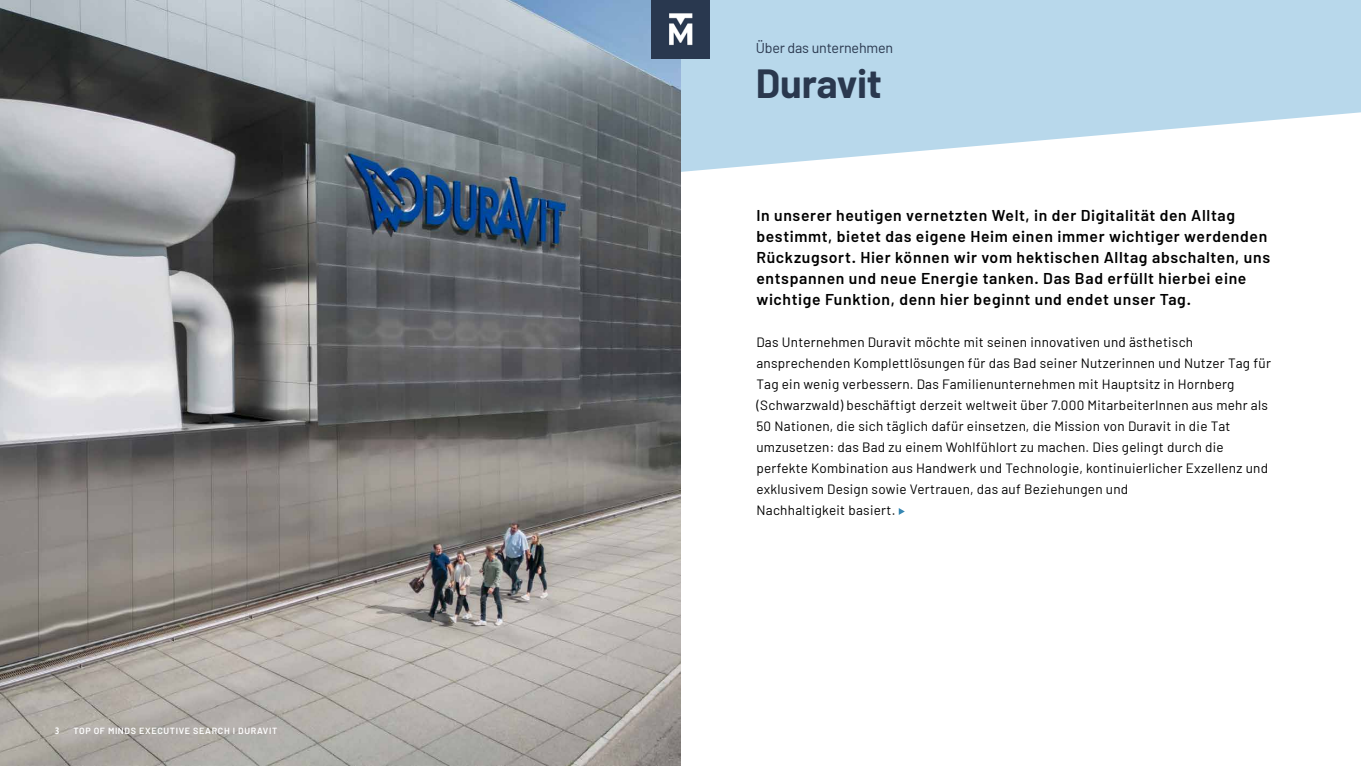
<style>
.page{position:relative;width:1361px;height:766px;background:#fff}
.page>*{position:absolute;margin:0;border:0;box-sizing:border-box;transform-origin:0 0}
.t1{font:700 39.75px "Barlow";letter-spacing:-.01em;color:#2a384e}
.t2{font:600 15.75px/21px "Barlow";letter-spacing:.04em;color:#000}
.t3{font:14.25px "Barlow";letter-spacing:-.01em;color:#2a384e}
.t4{font:13.5px/21px "Barlow";letter-spacing:.02em;color:#000}
.t5{font:600 9px "Barlow";letter-spacing:.07em;color:#fff}
.t6{font:700 condensed 9px "Open Sans";color:#fff}
</style>
<div class="page">
<svg style="left:680px;top:0;width:681px;height:231px;fill:#b8d8eb"></svg>
<img style="left:0;top:0;width:680px;height:765px">
<img style="left:651px;top:0;width:58px;height:58px">
<svg style="left:899px;top:508px;width:6px;height:6px"></svg>
<p class="t6" style="left:55px;top:724px;width:6px">3</p>
<p class="t5" style="left:73px;top:725px;width:205px">TOP OF MINDS EXECUTIVE SEARCH I DURAVIT</p>
<p class="t3" style="left:755px;top:37px;width:139px">Über das unternehmen</p>
<h1 class="t1" style="left:755px;top:54px;width:128px">Duravit</h1>
<p class="t2" style="left:756px;top:204px;width:515px">In unserer heutigen vernetzten Welt, in der Digitalität den Alltag bestimmt, bietet das eigene Heim einen immer wichtiger werdenden Rückzugsort. Hier können wir vom hektischen Alltag abschalten, uns entspannen und neue Energie tanken. Das Bad erfüllt hierbei eine wichtige Funktion, denn hier beginnt und endet unser Tag.</p>
<p class="t4" style="left:756px;top:330px;width:516px">Das Unternehmen Duravit möchte mit seinen innovativen und ästhetisch ansprechenden Komplettlösungen für das Bad seiner Nutzerinnen und Nutzer Tag für Tag ein wenig verbessern. Das Familienunternehmen mit Hauptsitz in Hornberg (Schwarzwald) beschäftigt derzeit weltweit über 7.000 MitarbeiterInnen aus mehr als 50 Nationen, die sich täglich dafür einsetzen, die Mission von Duravit in die Tat umzusetzen: das Bad zu einem Wohlfühlort zu machen. Dies gelingt durch die perfekte Kombination aus Handwerk und Technologie, kontinuierlicher Exzellenz und exklusivem Design sowie Vertrauen, das auf Beziehungen und<br>Nachhaltigkeit basiert.</p>
</div>
